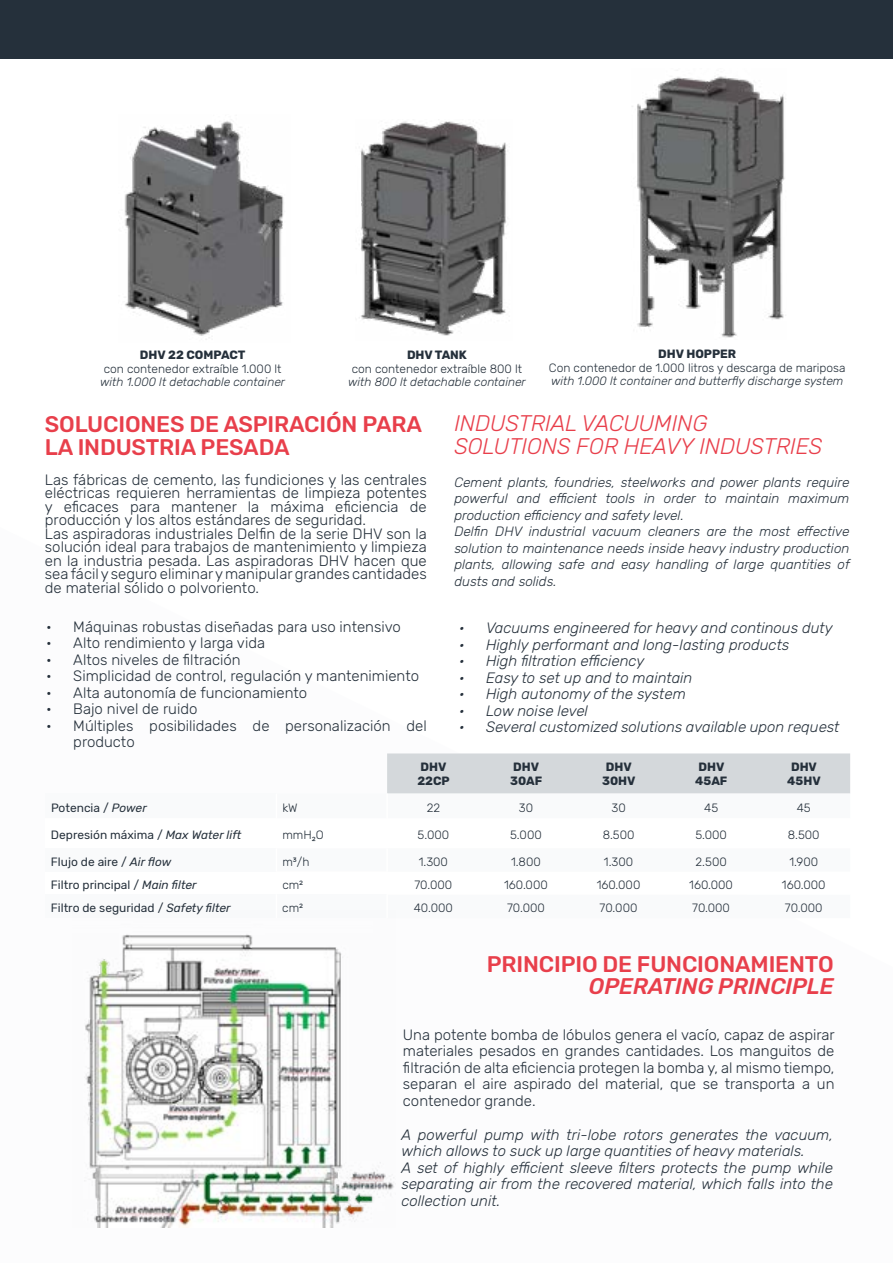
<style>
.page{position:relative;width:893px;height:1263px;background:#fff}
.page>*{position:absolute;margin:0;border:0;box-sizing:border-box;transform-origin:0 0}
.t1{font:500 22.5px/22.5px "Rubik";letter-spacing:-.005em;color:#e83f4b}
.t2{font:italic 300 22.5px/22.5px "Rubik";letter-spacing:-.005em;color:#e83f4b}
.t3{font:italic 500 22.5px "Rubik";letter-spacing:-.005em;color:#e83f4b}
.t4{font:300 15px/13.5px "Rubik";color:#25303b}
.t5{font:italic 300 15px/16.5px "Rubik";color:#25303b}
.t6{font:italic 300 13.5px/16.5px "Rubik";color:#25303b}
.t7{font:300 12px "Rubik";color:#25303b}
.t8{font:12px "Rubik";color:#25303b}
.t9{font:italic 300 12px "Rubik";color:#25303b}
.t10{font:700 12px/14.4px "Rubik";color:#25303b}
.s1{font-style:italic}
</style>
<div class="page">
<img style="left:632px;top:76px;width:153px;height:262px">
<div style="left:0;top:0;width:893px;height:59px;background:#25303b"></div>
<img style="left:124px;top:121px;width:160px;height:219px">
<img style="left:359px;top:121px;width:148px;height:215px">
<div style="left:45px;top:794px;width:231px;height:24px;background:#f9fafb"></div>
<div style="left:45px;top:848px;width:231px;height:23px;background:#f9fafb"></div>
<div style="left:45px;top:895px;width:231px;height:23px;background:#f9fafb"></div>
<div style="left:387px;top:753px;width:463px;height:41px;background:#d4d8db"></div>
<img style="left:84px;top:934px;width:310px;height:293px">
<p class="t10" style="left:140px;top:348px;width:107px">DHV 22 COMPACT</p>
<p class="t7" style="left:104px;top:362px;width:179px">con contenedor extraíble 1.000 lt</p>
<p class="t9" style="left:100px;top:375px;width:186px">with 1.000 lt detachable container</p>
<p class="t10" style="left:407px;top:348px;width:61px">DHV TANK</p>
<p class="t7" style="left:352px;top:362px;width:172px">con contenedor extraíble 800 lt</p>
<p class="t9" style="left:348px;top:375px;width:179px">with 800 lt detachable container</p>
<p class="t10" style="left:658px;top:347px;width:80px">DHV HOPPER</p>
<p class="t7" style="left:549px;top:361px;width:298px">Con contenedor de 1.000 litros y descarga de mariposa</p>
<p class="t9" style="left:551px;top:374px;width:294px">with 1.000 lt container and butterfly discharge system</p>
<h1 class="t1" style="left:45px;top:414px;width:379px">SOLUCIONES DE ASPIRACIÓN PARA<br>LA INDUSTRIA PESADA</h1>
<p class="t4" style="left:45px;top:473px;width:383px">Las fábricas de cemento, las fundiciones y las centrales eléctricas requieren herramientas de limpieza potentes y eficaces para mantener la máxima eficiencia de producción y los altos estándares de seguridad.<br>Las aspiradoras industriales Delfin de la serie DHV son la solución ideal para trabajos de mantenimiento y limpieza en la industria pesada. Las aspiradoras DHV hacen que sea fácil y seguro eliminar y manipular grandes cantidades de material sólido o polvoriento.</p>
<p class="t4" style="left:46px;top:620px;width:356px">• Máquinas robustas diseñadas para uso intensivo</p>
<p class="t4" style="left:46px;top:637px;width:220px">• Alto rendimiento y larga vida</p>
<p class="t4" style="left:46px;top:653px;width:196px">• Altos niveles de filtración</p>
<p class="t4" style="left:46px;top:670px;width:374px">• Simplicidad de control, regulación y mantenimiento</p>
<p class="t4" style="left:46px;top:686px;width:262px">• Alta autonomía de funcionamiento</p>
<p class="t4" style="left:46px;top:703px;width:153px">• Bajo nivel de ruido</p>
<p class="t4" style="left:73px;top:718px;width:355px;line-height:16.5px;text-indent:-27px">• Múltiples posibilidades de personalización del producto</p>
<h1 class="t2" style="left:454px;top:413px;width:370px">INDUSTRIAL VACUUMING<br>SOLUTIONS FOR HEAVY INDUSTRIES</h1>
<p class="t6" style="left:454px;top:474px;width:397px">Cement plants, foundries, steelworks and power plants require powerful and efficient tools in order to maintain maximum production efficiency and safety level.<br>Delfin DHV industrial vacuum cleaners are the most effective solution to maintenance needs inside heavy industry production plants, allowing safe and easy handling of large quantities of dusts and solids.</p>
<p class="t5" style="left:459px;top:620px;width:375px">• Vacuums engineered for heavy and continous duty</p>
<p class="t5" style="left:459px;top:637px;width:332px">• Highly performant and long-lasting products</p>
<p class="t5" style="left:459px;top:653px;width:187px">• High filtration efficiency</p>
<p class="t5" style="left:459px;top:670px;width:235px">• Easy to set up and to maintain</p>
<p class="t5" style="left:459px;top:686px;width:228px">• High autonomy of the system</p>
<p class="t5" style="left:459px;top:703px;width:130px">• Low noise level</p>
<p class="t5" style="left:459px;top:719px;width:382px">• Several customized solutions available upon request</p>
<p class="t10" style="left:417px;top:759px;width:34px">DHV<br>22CP</p>
<p class="t10" style="left:510px;top:759px;width:34px">DHV<br>30AF</p>
<p class="t10" style="left:602px;top:759px;width:35px;text-align:center">DHV<br>30HV</p>
<p class="t10" style="left:695px;top:759px;width:34px">DHV<br>45AF</p>
<p class="t10" style="left:787px;top:759px;width:35px;text-align:center">DHV<br>45HV</p>
<p class="t8" style="left:51px;top:801px;width:97px">Potencia / <span class="s1">Power</span></p>
<p class="t7" style="left:282px;top:801px;width:17px">kW</p>
<p class="t7" style="left:427px;top:801px;width:15px">22</p>
<p class="t7" style="left:519px;top:801px;width:16px">30</p>
<p class="t7" style="left:611px;top:801px;width:16px">30</p>
<p class="t7" style="left:704px;top:801px;width:16px">45</p>
<p class="t7" style="left:797px;top:801px;width:16px">45</p>
<p class="t8" style="left:51px;top:828px;width:192px">Depresión máxima / <span class="s1">Max Water lift</span></p>
<p class="t7" style="left:282px;top:828px;width:43px">mmH₂O</p>
<p class="t7" style="left:418px;top:828px;width:33px">5.000</p>
<p class="t7" style="left:510px;top:828px;width:33px">5.000</p>
<p class="t7" style="left:603px;top:828px;width:33px">8.500</p>
<p class="t7" style="left:695px;top:828px;width:33px">5.000</p>
<p class="t7" style="left:788px;top:828px;width:33px">8.500</p>
<p class="t8" style="left:51px;top:855px;width:122px">Flujo de aire / <span class="s1">Air flow</span></p>
<p class="t7" style="left:282px;top:855px;width:29px">m3/h</p>
<p class="t7" style="left:419px;top:855px;width:31px">1.300</p>
<p class="t7" style="left:511px;top:855px;width:31px">1.800</p>
<p class="t7" style="left:604px;top:855px;width:31px">1.300</p>
<p class="t7" style="left:696px;top:855px;width:33px">2.500</p>
<p class="t7" style="left:789px;top:855px;width:30px">1.900</p>
<p class="t8" style="left:51px;top:878px;width:147px">Filtro principal / <span class="s1">Main filter</span></p>
<p class="t7" style="left:282px;top:878px;width:22px">cm2</p>
<p class="t7" style="left:414px;top:878px;width:39px">70.000</p>
<p class="t7" style="left:504px;top:878px;width:45px">160.000</p>
<p class="t7" style="left:597px;top:878px;width:45px">160.000</p>
<p class="t7" style="left:689px;top:878px;width:45px">160.000</p>
<p class="t7" style="left:782px;top:878px;width:45px">160.000</p>
<p class="t8" style="left:51px;top:901px;width:181px">Filtro de seguridad / <span class="s1">Safety filter</span></p>
<p class="t7" style="left:282px;top:901px;width:22px">cm2</p>
<p class="t7" style="left:414px;top:901px;width:41px">40.000</p>
<p class="t7" style="left:507px;top:901px;width:39px">70.000</p>
<p class="t7" style="left:600px;top:901px;width:39px">70.000</p>
<p class="t7" style="left:692px;top:901px;width:39px">70.000</p>
<p class="t7" style="left:785px;top:901px;width:39px">70.000</p>
<h1 class="t1" style="left:487px;top:953px;width:348px">PRINCIPIO DE FUNCIONAMIENTO</h1>
<h1 class="t3" style="left:589px;top:974px;width:246px">OPERATING PRINCIPLE</h1>
<p class="t4" style="left:403px;top:1027px;width:433px;line-height:16.5px;text-align:justify">Una potente bomba de lóbulos genera el vacío, capaz de aspirar materiales pesados en grandes cantidades. Los manguitos de filtración de alta eficiencia protegen la bomba y, al mismo tiempo, separan el aire aspirado del material, que se transporta a un contenedor grande.</p>
<p class="t5" style="left:401px;top:1126px;width:433px">A powerful pump with tri-lobe rotors generates the vacuum, which allows to suck up large quantities of heavy materials.<br>A set of highly efficient sleeve filters protects the pump while separating air from the recovered material, which falls into the collection unit.</p>
</div>
